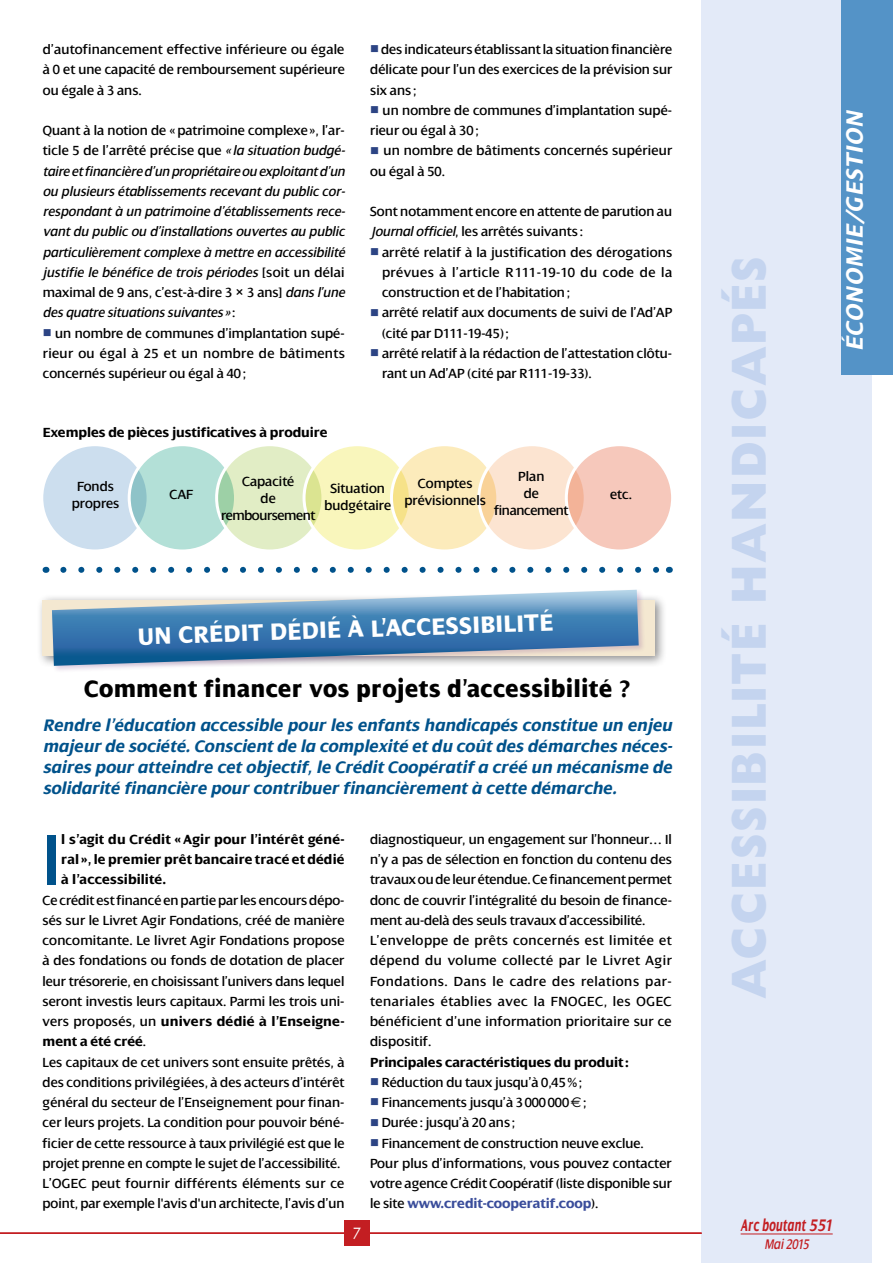
<style>
.page{position:relative;width:893px;height:1263px;background:#fff}
.page>*{position:absolute;margin:0;border:0;box-sizing:border-box;transform-origin:0 0}
.t1{font:77.55px "Dialog";color:#00528b}
.t2{font:800 49.5px "Gill Sans";letter-spacing:.035em;color:#c4d4ef;scale:.9 1}
.t3{font:800 25.5px "Dialog";letter-spacing:.015em;color:#000;scale:.9 1}
.t4{font:800 25.5px "Dialog";color:#fff;scale:.9 1}
.t5{font:italic 700 25.5px "Dialog";color:#fff}
.t6{font:italic 700 18px/21px "Dialog";color:#00528b;text-align:justify}
.t7{font:italic 700 18px "Dialog";letter-spacing:.02em;color:#c31e22;scale:.65 1}
.t8{font:italic 15px "Dialog";color:#c31e22;scale:.85 1}
.t9{font:15px "Futura";color:#fff;scale:.85 1}
.t10{font:14.25px/20.2px "Dialog";color:#000}
.t11{font:italic 14.25px/20.2px "Dialog";color:#000;text-align:justify}
.t12{font:700 14.25px/20.2px "Dialog";letter-spacing:-.005em;color:#000;text-align:justify}
.t13{font:14.25px/17.1px "Dialog";letter-spacing:-.03em;color:#000;text-align:center}
.t14{font:14.25px/17.1px "Dialog";letter-spacing:-.025em;color:#000;text-align:center}
.s1{font-style:normal}
.s2{font-family:"Arial";font-style:normal}
.s3{color:#2c4484}
.s4{font-style:italic}
.s5{font-weight:700}
.s6{font-family:"Euro Sans"}
.s7{font-weight:700;color:#3a4d9b}
</style>
<div class="page">
<div style="left:702px;top:0;width:170px;height:1263px;background:#e3eaf8"></div>
<div style="left:842px;top:0;width:51px;height:374px;background:#5493c7"></div>
<hr style="left:741px;top:1233px;width:92px;height:1px;background:#c31e22">
<hr style="left:0;top:1232px;width:702px;height:2px;background:#c31e22">
<div style="left:344px;top:1220px;width:26px;height:26px;background:#c31e22"></div>
<div style="left:42px;top:445px;width:106px;height:106px;background:#ccdeee;border-radius:50%"></div>
<div style="left:40px;top:443px;width:110px;height:109px;border:3px solid #fff;border-radius:50%"></div>
<svg style="left:129px;top:445px;width:106px;height:106px;background:#b3dfd7"></svg>
<div style="left:128px;top:443px;width:109px;height:109px;border:3px solid #fff;border-radius:50%"></div>
<svg style="left:217px;top:445px;width:106px;height:106px;background:#ddebc4"></svg>
<div style="left:215px;top:443px;width:109px;height:109px;border:3px solid #fff;border-radius:50%"></div>
<svg style="left:304px;top:445px;width:106px;height:106px;background:#f7f4bb"></svg>
<div style="left:303px;top:443px;width:109px;height:109px;border:3px solid #fff;border-radius:50%"></div>
<svg style="left:391px;top:445px;width:107px;height:106px;background:#fbebba"></svg>
<div style="left:390px;top:443px;width:109px;height:109px;border:3px solid #fff;border-radius:50%"></div>
<svg style="left:479px;top:445px;width:106px;height:106px;background:#fbe3ce"></svg>
<div style="left:477px;top:443px;width:110px;height:109px;border:3px solid #fff;border-radius:50%"></div>
<svg style="left:566px;top:445px;width:107px;height:106px;background:#f6c8bb"></svg>
<div style="left:565px;top:443px;width:109px;height:109px;border:3px solid #fff;border-radius:50%"></div>
<svg style="left:63px;top:567px;width:597px;height:6px"></svg>
<div style="left:36px;top:593px;width:631px;height:74px;background:#000;opacity:.44"></div>
<div style="left:42px;top:600px;width:613px;height:56px;background:#f4e8d1"></div>
<div style="left:50px;top:588px;width:596px;height:85px;background:#69237e;opacity:.2"></div>
<svg style="left:52px;top:590px;width:587px;height:76px;background:#6f9abf"></svg>
<p class="t10" style="left:43px;top:39px;width:303px;text-align:justify">d’autofinancement effective inférieure ou égale à 0 et une capacité de remboursement supérieure ou égale à 3 ans.</p>
<p class="t11" style="left:43px;top:120px;width:304px"><span class="s1">Quant à la notion de «patrimoine complexe », l’ar&shy;ticle 5 de l’arrêté précise que</span> «la situation budgé&shy;taire et financière d’un propriétaire ou exploitant d’un ou plusieurs établissements recevant du public cor&shy;respondant à un patrimoine d’établissements rece&shy;vant du public ou d’installations ouvertes au public particulièrement complexe à mettre en accessibilité justifie le bénéfice de trois périodes <span class="s1">[soit un délai maximal de 9 ans, c’est-à-dire 3</span> <span class="s2">×</span> <span class="s1">3 ans]</span> dans l’une des quatre situations suivantes »<span class="s1">:</span></p>
<p class="t10" style="left:43px;top:323px;width:304px;text-align:justify"><span class="s3">■</span> un nombre de communes d’implantation supé&shy;rieur ou égal à 25 et un nombre de bâtiments concernés supérieur ou égal à 40;</p>
<p class="t12" style="left:43px;top:422px;width:286px">Exemples de pièces justificatives à produire</p>
<p class="t10" style="left:370px;top:39px;width:303px;text-align:justify"><span class="s3">■</span> des indicateurs établissant la situation financière délicate pour l’un des exercices de la prévision sur six ans ;</p>
<p class="t10" style="left:370px;top:100px;width:303px"><span class="s3">■</span> un nombre de communes d’implantation supé&shy;rieur ou égal à 30;</p>
<p class="t10" style="left:370px;top:141px;width:303px"><span class="s3">■</span> un nombre de bâtiments concernés supérieur ou égal à 50.</p>
<p class="t10" style="left:370px;top:201px;width:303px">Sont notamment encore en attente de parution au<br><span class="s4">Journal officiel</span>, les arrêtés suivants :</p>
<p class="t10" style="left:382px;top:242px;width:292px;text-align:justify;text-indent:-12px"><span class="s3">■</span> arrêté relatif à la justification des dérogations prévues à l’article R111-19-10 du code de la construction et de l’habitation;</p>
<p class="t10" style="left:382px;top:303px;width:292px;text-indent:-12px"><span class="s3">■</span> arrêté relatif aux documents de suivi de l’Ad’AP (cité par D111-19-45);</p>
<p class="t10" style="left:382px;top:343px;width:292px;text-indent:-12px"><span class="s3">■</span> arrêté relatif à la rédaction de l’attestation clôtu&shy;rant un Ad’AP (cité par R111-19-33).</p>
<p class="t10" style="left:170px;top:484px;width:25px">CAF</p>
<p class="t10" style="left:324px;top:480px;width:68px;line-height:17.1px;text-align:center">Situation budgétaire</p>
<p class="t14" style="left:494px;top:468px;width:76px">Plan<br>de financement</p>
<p class="t10" style="left:72px;top:477px;width:49px;line-height:17.1px;text-align:center">Fonds propres</p>
<p class="t13" style="left:221px;top:473px;width:96px">Capacité<br>de remboursement</p>
<p class="t10" style="left:404px;top:475px;width:83px;line-height:17.1px;text-align:center">Comptes prévisionnels</p>
<h3 class="t4" style="left:137px;top:623px;width:291px;rotate:-2deg">Un crédit dédié à l’acc</h3>
<h3 class="t4" style="left:431px;top:613px;width:84px;rotate:-2deg">essi bilit</h3>
<p class="t10" style="left:610px;top:484px;width:23px">etc.</p>
<h3 class="t3" style="left:84px;top:675px;width:608px">Comment financer vos projets d’accessibilité ?</h3>
<p class="t6" style="left:43px;top:714px;width:631px">Rendre l’éducation accessible pour les enfants handicapés constitue un enjeu majeur de société. Conscient de la complexité et du coût des démarches néces&shy;saires pour atteindre cet objectif, le Crédit Coopératif a créé un mécanisme de solidarité financière pour contribuer financièrement à cette démarche.</p>
<h1 class="t1" style="left:43px;top:818px;width:20px">I</h1>
<p class="t12" style="left:61px;top:829px;width:285px">l s’agit du Crédit «Agir pour l’intérêt géné&shy;ral », le premier prêt bancaire tracé et dédié à l’accessibilité.</p>
<p class="t10" style="left:43px;top:890px;width:304px">Ce crédit est financé en partie par les encours dépo&shy;sés sur le Livret Agir Fondations, créé de manière concomitante. Le livret Agir Fondations propose à des fondations ou fonds de dotation de placer leur trésorerie, en choisissant l’univers dans lequel seront investis leurs capitaux. Parmi les trois uni&shy;vers proposés, un <span class="s5">univers dédié à l’Enseigne&shy;ment a été créé</span>.<br>Les capitaux de cet univers sont ensuite prêtés, à des conditions privilégiées, à des acteurs d’intérêt général du secteur de l’Enseignement pour finan&shy;cer leurs projets. La condition pour pouvoir béné&shy;ficier de cette ressource à taux privilégié est que le projet prenne en compte le sujet de l’accessibilité.<br>L’OGEC peut fournir différents éléments sur ce point, par exemple l'avis d'un architecte, l’avis d’un</p>
<p class="t9" style="left:353px;top:1224px;width:11px">7</p>
<p class="t10" style="left:370px;top:829px;width:304px">diagnostiqueur, un engagement sur l’honneur… Il n’y a pas de sélection en fonction du contenu des travaux ou de leur étendue. Ce financement permet donc de couvrir l’intégralité du besoin de finance&shy;ment au-delà des seuls travaux d’accessibilité.<br>L’enveloppe de prêts concernés est limitée et dépend du volume collecté par le Livret Agir Fondations. Dans le cadre des relations par&shy;tenariales établies avec la FNOGEC, les OGEC bénéficient d’une information prioritaire sur ce dispositif.</p>
<p class="t12" style="left:370px;top:1052px;width:260px">Principales caractéristiques du produit:</p>
<p class="t10" style="left:370px;top:1072px;width:214px"><span class="s3">■</span> Réduction du taux jusqu’à 0,45%;</p>
<p class="t10" style="left:370px;top:1092px;width:218px"><span class="s3">■</span> Financements jusqu’à 3000000<span class="s6">€</span>;</p>
<p class="t10" style="left:370px;top:1113px;width:147px"><span class="s3">■</span> Durée: jusqu’à 20 ans ;</p>
<p class="t10" style="left:370px;top:1133px;width:303px"><span class="s3">■</span> Financement de construction neuve exclue.<br>Pour plus d’informations, vous pouvez contacter votre agence Crédit Coopératif (liste disponible sur le site <span class="s7">www.credit-cooperatif.coop</span>).</p>
<h2 class="t2" style="left:720px;top:999px;width:827px;rotate:-90deg">accessibilité handicapéS</h2>
<h3 class="t5" style="left:841px;top:351px;width:243px;rotate:-90deg">ÉCONOMIE/GESTION</h3>
<p class="t7" style="left:740px;top:1216px;width:144px">Arc boutant 551</p>
<p class="t8" style="left:764px;top:1236px;width:54px">Mai 2015</p>
</div>
